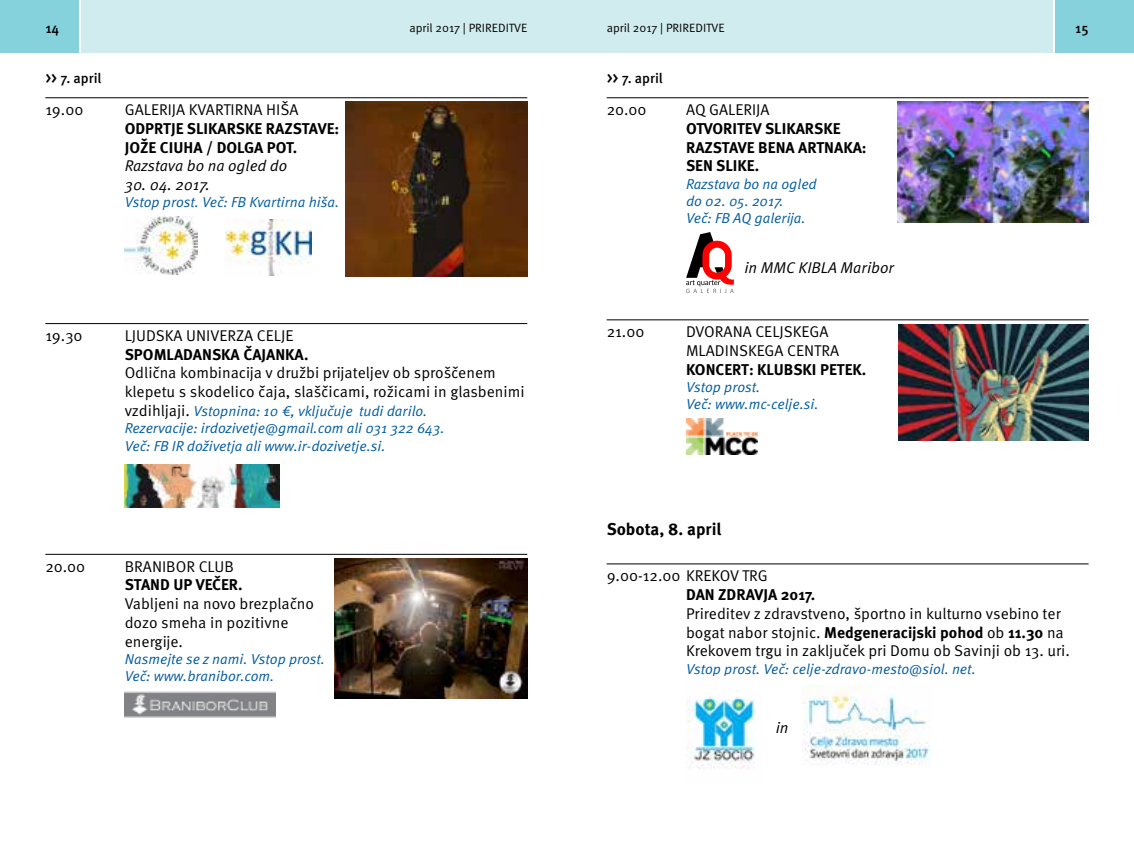
<style>
.page{position:relative;width:1134px;height:851px;background:#fff}
.page>*{position:absolute;margin:0;border:0;box-sizing:border-box;transform-origin:0 0}
.t1{font:700 17px "Meta Pro";color:#000}
.t2{font:15.6px/18.8px "Meta Pro";color:#000}
.t3{font:700 15.6px/18.8px "Meta Pro";color:#000}
.t4{font:italic 15.6px "Meta Pro";color:#000}
.t5{font:italic 14.4px/17.2px "Meta Pro";color:#005b9f}
.t6{font:500 14px "Meta Pro";color:#000}
.t7{font:12px "Meta Pro";color:#000}
.s1{font-size:15.6px}
.s2{font-style:normal;font-size:15.6px;color:#000}
.s3{font-weight:700}
</style>
<div class="page">
<hr style="left:45px;top:97px;width:482px;height:1px;background:#000">
<hr style="left:45px;top:323px;width:482px;height:1px;background:#000">
<hr style="left:45px;top:554px;width:482px;height:1px;background:#000">
<img style="left:346px;top:102px;width:181px;height:174px">
<img style="left:125px;top:216px;width:72px;height:58px">
<img style="left:225px;top:219px;width:86px;height:56px">
<img style="left:125px;top:465px;width:154px;height:42px">
<img style="left:334px;top:558px;width:193px;height:140px">
<img style="left:125px;top:691px;width:150px;height:27px">
<hr style="left:607px;top:97px;width:482px;height:1px;background:#000">
<hr style="left:607px;top:319px;width:482px;height:1px;background:#000">
<hr style="left:607px;top:563px;width:482px;height:1px;background:#000">
<img style="left:897px;top:102px;width:192px;height:121px">
<svg style="left:686px;top:232px;width:48px;height:61px"></svg>
<img style="left:899px;top:324px;width:190px;height:117px">
<img style="left:686px;top:418px;width:71px;height:36px">
<img style="left:686px;top:697px;width:69px;height:72px">
<img style="left:803px;top:685px;width:128px;height:80px">
<div style="left:567px;top:0;width:567px;height:53px;background:#d0ecef"></div>
<div style="left:1054px;top:0;width:80px;height:53px;background:#85d2dc"></div>
<div style="left:0;top:0;width:567px;height:53px;background:#d0ecef"></div>
<div style="left:0;top:0;width:79px;height:53px;background:#85d2dc"></div>
<hr style="left:79px;top:0;width:2px;height:53px;background:#fff">
<hr style="left:1053px;top:0;width:2px;height:53px;background:#fff">
<p class="t6" style="left:45px;top:20px;width:15px">14</p>
<p class="t7" style="left:409px;top:20px;width:120px">april 2017 | PRIREDITVE</p>
<p class="t7" style="left:607px;top:20px;width:120px">april 2017 | PRIREDITVE</p>
<p class="t6" style="left:1075px;top:20px;width:15px">15</p>
<p class="t6" style="left:45px;top:69px;width:58px"><span class="s1">&gt;&gt;</span> 7. april</p>
<p class="t6" style="left:607px;top:69px;width:58px"><span class="s1">&gt;&gt;</span> 7. april</p>
<p class="t2" style="left:45px;top:101px;width:40px">19.00</p>
<p class="t2" style="left:125px;top:101px;width:175px">GALERIJA KVARTIRNA HIŠA</p>
<p class="t3" style="left:125px;top:119px;width:216px">ODPRTJE SLIKARSKE RAZSTAVE:<br>JOŽE CIUHA / DOLGA POT.</p>
<p class="t4" style="left:125px;top:156px;width:164px">Razstava bo na ogled do</p>
<p class="t4" style="left:125px;top:175px;width:87px">30. 04. 2017.</p>
<p class="t5" style="left:125px;top:194px;width:216px">Vstop prost. Več: FB Kvartirna hiša.</p>
<p class="t2" style="left:45px;top:326px;width:39px">19.30</p>
<p class="t2" style="left:125px;top:326px;width:170px">LJUDSKA UNIVERZA CELJE</p>
<p class="t3" style="left:125px;top:345px;width:185px">SPOMLADANSKA ČAJANKA.</p>
<p class="t2" style="left:125px;top:364px;width:401px">Odlična kombinacija v družbi prijateljev ob sproščenem klepetu s skodelico čaja, slaščicami, rožicami in glasbenimi</p>
<p class="t5" style="left:125px;top:402px;width:321px"><span class="s2">vzdihljaji.</span> Vstopnina: 10 €, vključuje tudi darilo.<br>Rezervacije: irdozivetje@gmail.com ali 031 322 643.<br>Več: FB IR doživetja ali www.ir-dozivetje.si.</p>
<p class="t2" style="left:45px;top:557px;width:41px">20.00</p>
<p class="t2" style="left:125px;top:557px;width:111px">BRANIBOR CLUB</p>
<p class="t3" style="left:125px;top:576px;width:119px">STAND UP VEČER.</p>
<p class="t2" style="left:125px;top:594px;width:191px">Vabljeni na novo brezplačno dozo smeha in pozitivne energije.</p>
<p class="t5" style="left:125px;top:650px;width:202px">Nasmejte se z nami. Vstop prost.<br>Več: www.branibor.com.</p>
<p class="t2" style="left:607px;top:101px;width:41px">20.00</p>
<p class="t2" style="left:686px;top:101px;width:85px">AQ GALERIJA</p>
<p class="t3" style="left:686px;top:119px;width:182px">OTVORITEV SLIKARSKE<br>RAZSTAVE BENA ARTNAKA:<br>SEN SLIKE.</p>
<p class="t5" style="left:686px;top:175px;width:132px">Razstava bo na ogled do 02. 05. 2017.<br>Več: FB AQ galerija.</p>
<p class="t4" style="left:744px;top:257px;width:151px">in MMC KIBLA Maribor</p>
<p class="t2" style="left:607px;top:323px;width:39px">21.00</p>
<p class="t2" style="left:686px;top:323px;width:155px">DVORANA CELJSKEGA<br>MLADINSKEGA CENTRA</p>
<p class="t3" style="left:686px;top:360px;width:182px">KONCERT: KLUBSKI PETEK.</p>
<p class="t5" style="left:686px;top:379px;width:134px">Vstop prost.<br>Več: www.mc-celje.si.</p>
<p class="t1" style="left:607px;top:518px;width:116px">Sobota, 8. april</p>
<p class="t2" style="left:607px;top:567px;width:163px">9.00-12.00 KREKOV TRG</p>
<p class="t3" style="left:686px;top:585px;width:131px">DAN ZDRAVJA 2017.</p>
<p class="t2" style="left:686px;top:604px;width:385px">Prireditev z zdravstveno, športno in kulturno vsebino ter bogat nabor stojnic. <span class="s3">Medgeneracijski pohod</span> ob <span class="s3">11.30</span> na<br>Krekovem trgu in zaključek pri Domu ob Savinji ob 13. uri.</p>
<p class="t5" style="left:686px;top:660px;width:291px">Vstop prost. Več: celje-zdravo-mesto@siol. net.</p>
<p class="t4" style="left:776px;top:717px;width:14px">in</p>
</div>
